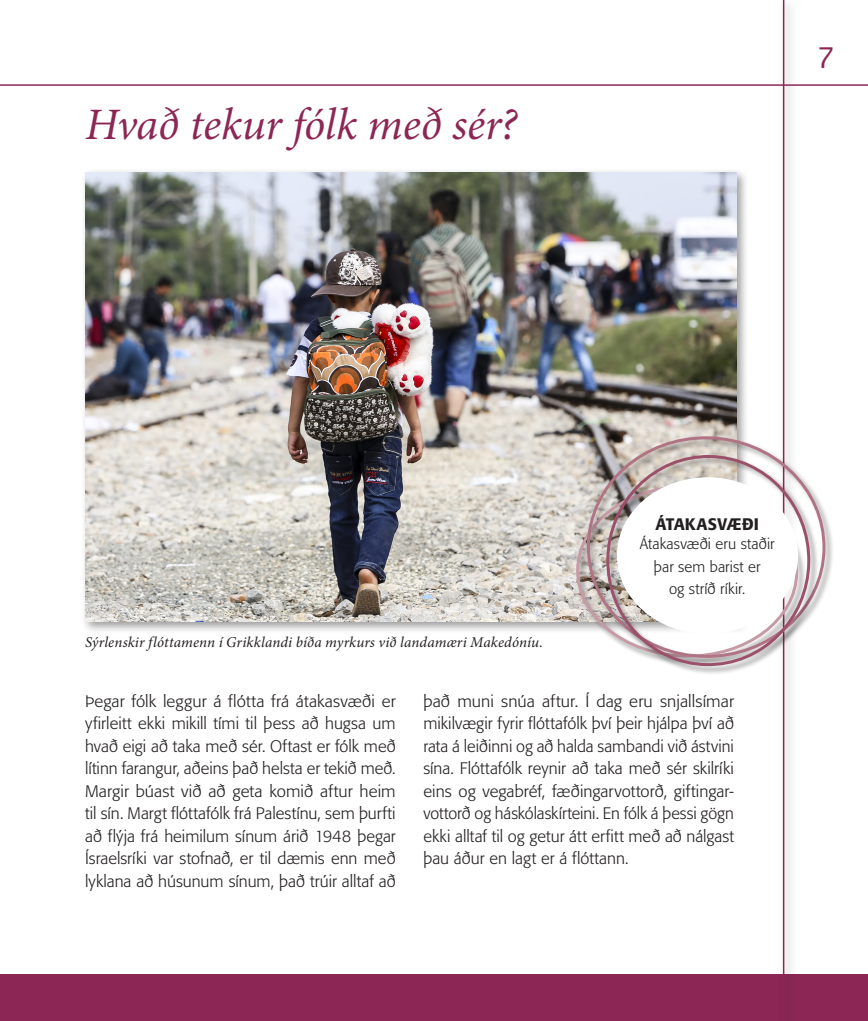
<style>
.page{position:relative;width:868px;height:1021px;background:#fff}
.page>*{position:absolute;margin:0;border:0;box-sizing:border-box;transform-origin:0 0}
.t1{font:italic 45px "Minion Pro";letter-spacing:-.01em;color:#8c2755}
.t2{font:27px "Monaco";color:#8c2755}
.t3{font:300 16.5px/22.5px "Formata";color:#231f20;text-align:justify}
.t4{font:500 16.5px "Formata";letter-spacing:.015em;color:#231f20}
.t5{font:italic 15px "Minion Pro";letter-spacing:.005em;color:#231f20}
.t6{font:300 15px/22.5px "Formata";letter-spacing:.01em;color:#231f20;text-align:center}
</style>
<div class="page">
<div style="left:0;top:974px;width:867px;height:46px;background:#8c2755"></div>
<div style="left:778px;top:0;width:19px;height:1020px;background:#231f20;opacity:.45"></div>
<hr style="left:782px;top:0;width:2px;height:1020px;background:#8c2755">
<hr style="left:0;top:84px;width:867px;height:2px;background:#8c2755">
<div style="left:81px;top:168px;width:667px;height:466px;background:#231f20;opacity:.45"></div>
<img style="left:85px;top:172px;width:651px;height:449px">
<svg style="left:574px;top:482px;width:12px;height:152px"></svg>
<div style="left:586px;top:435px;width:248px;height:232px;background:#231f20;opacity:.45"></div>
<svg style="left:587px;top:433px;width:237px;height:226px"></svg>
<div style="left:606px;top:454px;width:213px;height:221px;background:#231f20;opacity:.45"></div>
<svg style="left:603px;top:452px;width:209px;height:215px"></svg>
<div style="left:617px;top:477px;width:181px;height:157px;background:#fff;border-radius:50%"></div>
<h1 class="t1" style="left:85px;top:94px;width:433px">Hvað tekur fólk með sér?</h1>
<h2 class="t2" style="left:817px;top:34px;width:18px">7</h2>
<p class="t5" style="left:85px;top:631px;width:459px">Sýrlenskir flóttamenn í Grikklandi bíða myrkurs við landamæri Makedóníu.</p>
<p class="t4" style="left:655px;top:514px;width:105px">ÁTAKASVÆÐI</p>
<p class="t6" style="left:639px;top:533px;width:136px">Átakasvæði eru staðir þar sem barist er<br>og stríð ríkir.</p>
<p class="t3" style="left:85px;top:690px;width:312px">Þegar fólk leggur á flótta frá átakasvæði er yfirleitt ekki mikill tími til þess að hugsa um hvað eigi að taka með sér. Oftast er fólk með lítinn farangur, aðeins það helsta er tekið með.<br>Margir búast við að geta komið aftur heim til sín. Margt flóttafólk frá Palestínu, sem þurfti að flýja frá heimilum sínum árið 1948 þegar Ísraelsríki var stofnað, er til dæmis enn með lyklana að húsunum sínum, það trúir alltaf að</p>
<p class="t3" style="left:423px;top:690px;width:312px">það muni snúa aftur. Í dag eru snjallsímar mikilvægir fyrir flóttafólk því þeir hjálpa því að rata á leiðinni og að halda sambandi við ástvini sína. Flóttafólk reynir að taka með sér skilríki eins og vegabréf, fæðingarvottorð, giftingar&shy;vottorð og háskólaskírteini. En fólk á þessi gögn ekki alltaf til og getur átt erfitt með að nálgast þau áður en lagt er á flóttann.</p>
</div>
